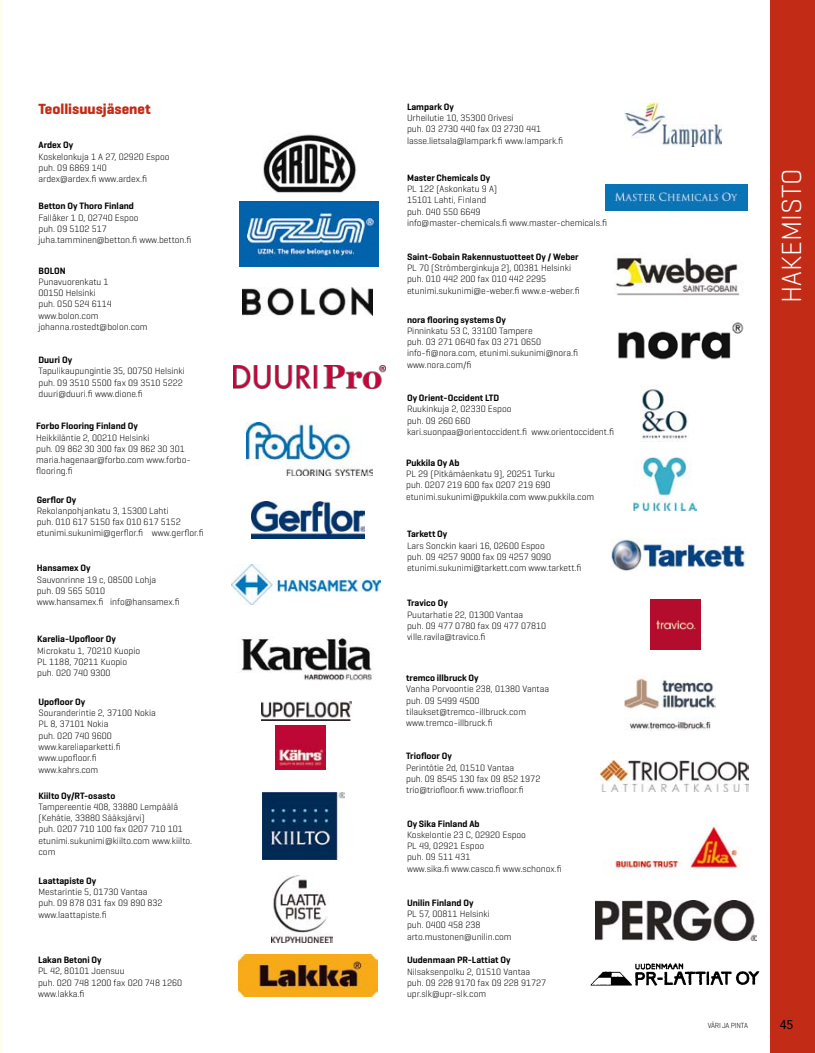
<style>
.page{position:relative;width:815px;height:1053px;background:#fff}
.page>*{position:absolute;margin:0;border:0;box-sizing:border-box;transform-origin:0 0}
.t1{font:300 28.12px "Geogrotesque";color:#fff}
.t2{font:700 15px "Geogrotesque";color:#c22c17}
.t3{font:12.5px "Avenir LT Std";color:#000}
.t4{font:300 9.38px/11.2px "Geogrotesque";color:#000}
.t5{font:300 7.5px "Geogrotesque";letter-spacing:-.025em;color:#000}
.s1{font-weight:600}
</style>
<div class="page">
<hr style="left:0;top:0;width:1px;height:1052px;background:#fffdec">
<div style="left:770px;top:0;width:45px;height:1052px;background:#c22c17"></div>
<img style="left:263px;top:133px;width:93px;height:60px">
<img style="left:239px;top:201px;width:140px;height:65px">
<img style="left:242px;top:288px;width:131px;height:27px">
<img style="left:233px;top:365px;width:153px;height:23px">
<img style="left:247px;top:422px;width:125px;height:53px">
<img style="left:251px;top:501px;width:114px;height:37px">
<img style="left:232px;top:564px;width:148px;height:41px">
<img style="left:240px;top:638px;width:132px;height:43px">
<img style="left:262px;top:701px;width:90px;height:19px">
<img style="left:276px;top:725px;width:50px;height:44px">
<img style="left:262px;top:792px;width:82px;height:67px">
<img style="left:271px;top:875px;width:62px;height:67px">
<img style="left:238px;top:954px;width:139px;height:42px">
<img style="left:625px;top:103px;width:96px;height:44px">
<img style="left:605px;top:184px;width:142px;height:27px">
<img style="left:615px;top:254px;width:124px;height:42px">
<img style="left:618px;top:322px;width:126px;height:38px">
<img style="left:641px;top:388px;width:48px;height:54px">
<img style="left:634px;top:458px;width:63px;height:52px">
<img style="left:611px;top:538px;width:135px;height:33px">
<img style="left:651px;top:599px;width:50px;height:50px">
<img style="left:624px;top:677px;width:91px;height:53px">
<img style="left:600px;top:760px;width:149px;height:31px">
<img style="left:613px;top:825px;width:126px;height:50px">
<img style="left:595px;top:900px;width:161px;height:40px">
<img style="left:590px;top:963px;width:170px;height:23px">
<p class="t2" style="left:38px;top:100px;width:114px">Teollisuusjäsenet</p>
<p class="t4" style="left:38px;top:139px;width:133px"><span class="s1">Ardex Oy<br></span>Koskelonkuja 1 A 27, 02920 Espoo puh. 09 6869 140<br>ardex@ardex.fi www.ardex.fi</p>
<p class="t4" style="left:38px;top:200px;width:155px"><span class="s1">Betton Oy Thoro Finland<br></span>Fallåker 1 D, 02740 Espoo<br>puh. 09 5102 517 juha.tamminen@betton.fi www.betton.fi</p>
<p class="t4" style="left:38px;top:264px;width:111px"><span class="s1">BOLON<br></span>Punavuorenkatu 1<br>00150 Helsinki<br>puh. 050 524 6114 www.bolon.com johanna.rostedt@bolon.com</p>
<p class="t4" style="left:38px;top:354px;width:148px"><span class="s1">Duuri Oy<br></span>Tapulikaupungintie 35, 00750 Helsinki puh. 09 3510 5500 fax 09 3510 5222 duuri@duuri.fi www.dione.fi</p>
<p class="t4" style="left:36px;top:420px;width:156px"><span class="s1">Forbo Flooring Finland Oy<br></span>Heikkiläntie 2, 00210 Helsinki<br>puh. 09 862 30 300 fax 09 862 30 301 maria.hagenaar@forbo.com www.forbo&shy;flooring.fi</p>
<p class="t4" style="left:37px;top:493px;width:169px"><span class="s1">Gerflor Oy<br></span>Rekolanpohjankatu 3, 15300 Lahti<br>puh. 010 617 5150 fax 010 617 5152 etunimi.sukunimi@gerflor.fi www.gerflor.fi</p>
<p class="t4" style="left:37px;top:562px;width:144px"><span class="s1">Hansamex Oy<br></span>Sauvonrinne 19 c, 08500 Lohja<br>puh. 09 565 5010<br>www.hansamex.fi info@hansamex.fi</p>
<p class="t4" style="left:37px;top:633px;width:105px"><span class="s1">Karelia-Upofloor Oy<br></span>Microkatu 1, 70210 Kuopio<br>PL 1188, 70211 Kuopio puh. 020 740 9300</p>
<p class="t4" style="left:38px;top:695px;width:119px"><span class="s1">Upofloor Oy<br></span>Souranderintie 2, 37100 Nokia<br>PL 8, 37101 Nokia<br>puh. 020 740 9600 www.kareliaparketti.fi www.upofloor.fi www.kahrs.com</p>
<p class="t4" style="left:38px;top:789px;width:155px"><span class="s1">Kiilto Oy/RT-osasto<br></span>Tampereentie 408, 33880 Lempäälä (Kehätie, 33880 Sääksjärvi)<br>puh. 0207 710 100 fax 0207 710 101 etunimi.sukunimi@kiilto.com www.kiilto. com</p>
<p class="t4" style="left:38px;top:874px;width:126px"><span class="s1">Laattapiste Oy<br></span>Mestarintie 5, 01730 Vantaa puh. 09 878 031 fax 09 890 832 www.laattapiste.fi</p>
<p class="t4" style="left:38px;top:953px;width:146px"><span class="s1">Lakan Betoni Oy<br></span>PL 42, 80101 Joensuu<br>puh. 020 748 1200 fax 020 748 1260 www.lakka.fi</p>
<p class="t4" style="left:407px;top:101px;width:158px"><span class="s1">Lampark Oy<br></span>Urheilutie 10, 35300 Orivesi<br>puh. 03 2730 440 fax 03 2730 441 lasse.lietsala@lampark.fi www.lampark.fi</p>
<p class="t4" style="left:407px;top:172px;width:202px"><span class="s1">Master Chemicals Oy<br></span>PL 122 (Askonkatu 9 A)<br>15101 Lahti, Finland<br>puh. 040 550 6649<br>info@master-chemicals.fi www.master-chemicals.fi</p>
<p class="t4" style="left:407px;top:251px;width:174px"><span class="s1">Saint-Gobain Rakennustuotteet Oy / Weber </span>PL 70 (Strömberginkuja 2), 00381 Helsinki puh. 010 442 200 fax 010 442 2295 etunimi.sukunimi@e-weber.fi www.e-weber.fi</p>
<p class="t4" style="left:407px;top:313px;width:173px"><span class="s1">nora flooring systems Oy<br></span>Pinninkatu 53 C, 33100 Tampere<br>puh. 03 271 0640 fax 03 271 0650 info-fi@nora.com, etunimi.sukunimi@nora.fi www.nora.com/fi</p>
<p class="t4" style="left:407px;top:392px;width:209px"><span class="s1">Oy Orient-Occident LTD<br></span>Ruukinkuja 2, 02330 Espoo<br>puh. 09 260 660<br>kari.suonpaa@orientoccident.fi www.orientoccident.fi</p>
<p class="t4" style="left:406px;top:456px;width:190px"><span class="s1">Pukkila Oy Ab<br></span>PL 29 (Pitkämäenkatu 9), 20251 Turku<br>puh. 0207 219 600 fax 0207 219 690 etunimi.sukunimi@pukkila.com www.pukkila.com</p>
<p class="t4" style="left:407px;top:528px;width:176px"><span class="s1">Tarkett Oy<br></span>Lars Sonckin kaari 16, 02600 Espoo<br>puh. 09 4257 9000 fax 09 4257 9090 etunimi.sukunimi@tarkett.com www.tarkett.fi</p>
<p class="t4" style="left:407px;top:597px;width:141px"><span class="s1">Travico Oy<br></span>Puutarhatie 22, 01300 Vantaa<br>puh. 09 477 0780 fax 09 477 07810 ville.ravila@travico.fi</p>
<p class="t4" style="left:406px;top:672px;width:145px"><span class="s1">tremco illbruck Oy<br></span>Vanha Porvoontie 238, 01380 Vantaa puh. 09 5499 4500 tilaukset@tremco-illbruck.com www.tremco-illbruck.fi</p>
<p class="t4" style="left:406px;top:750px;width:136px"><span class="s1">Triofloor Oy<br></span>Perintötie 2d, 01510 Vantaa<br>puh. 09 8545 130 fax 09 852 1972 trio@triofloor.fi www.triofloor.fi</p>
<p class="t4" style="left:407px;top:817px;width:156px"><span class="s1">Oy Sika Finland Ab<br></span>Koskelontie 23 C, 02920 Espoo<br>PL 49, 02921 Espoo<br>puh. 09 511 431<br>www.sika.fi www.casco.fi www.schonox.fi</p>
<p class="t4" style="left:407px;top:896px;width:106px"><span class="s1">Unilin Finland Oy<br></span>PL 57, 00811 Helsinki<br>puh. 0400 458 238 arto.mustonen@unilin.com</p>
<p class="t4" style="left:407px;top:954px;width:141px"><span class="s1">Uudenmaan PR-Lattiat Oy<br></span>Nilsaksenpolku 2, 01510 Vantaa puh. 09 228 9170 fax 09 228 91727 upr.slk@upr-slk.com</p>
<p class="t1" style="left:774px;top:303px;width:136px;rotate:-90deg">HAKEMISTO</p>
<p class="t5" style="left:708px;top:1020px;width:42px">VÄRI JA PINTA</p>
<p class="t3" style="left:780px;top:1017px;width:15px">45</p>
</div>
